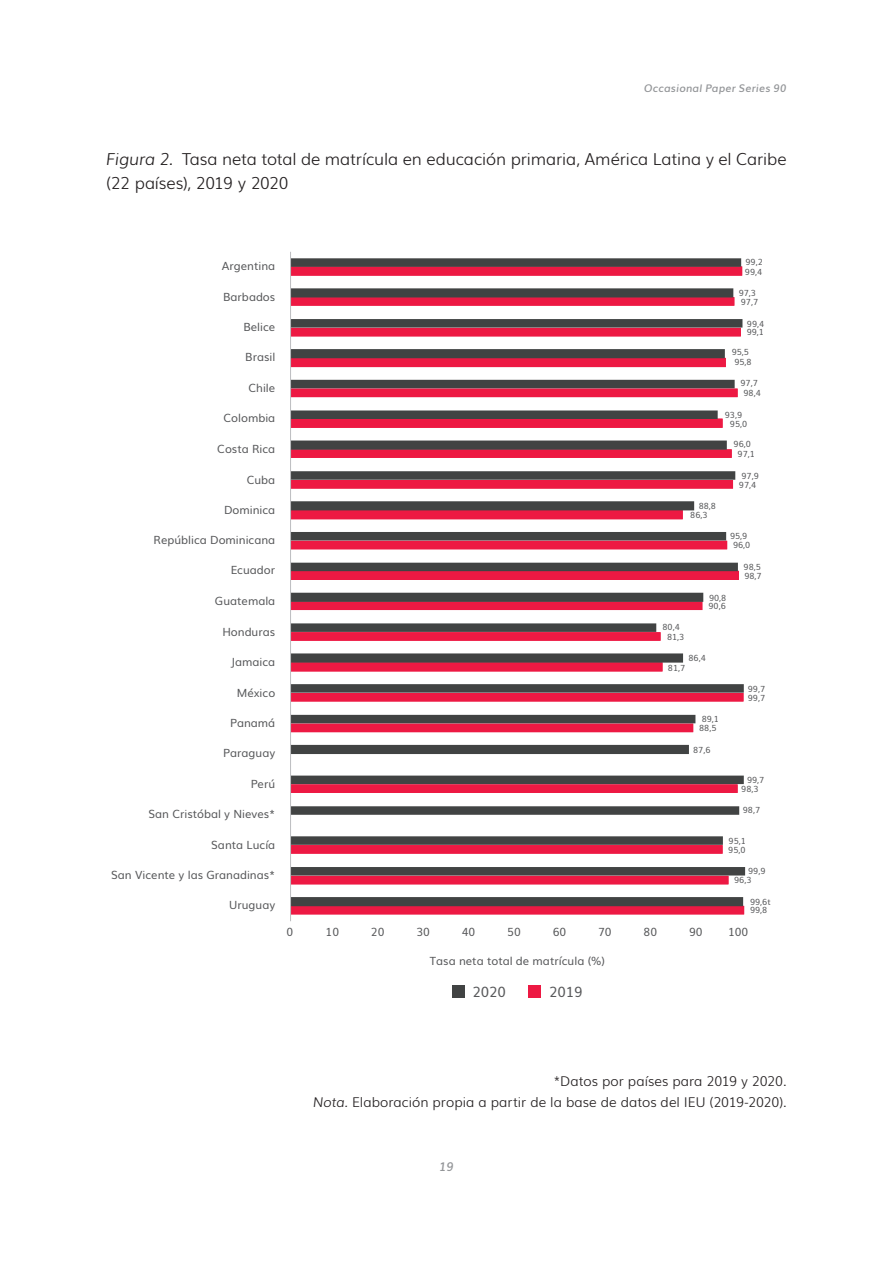
<style>
.page{position:relative;width:893px;height:1263px;background:#fff}
.page>*{position:absolute;margin:0;border:0;box-sizing:border-box;transform-origin:0 0}
.Cuerpo_de_Texto{font:300 16.5px/24px "Muli";letter-spacing:-.01em;color:#231f20}
.t1{font:14.1px "Muli";letter-spacing:-.01em;color:#57585a}
.Cuerpo_de_Texto_para_pie_de_foto{font:300 13.5px "Muli";color:#231f20}
.t2{font:italic 600 12px "Muli";color:#939598}
.t3{font:11.25px "Muli";color:#57585a}
.t4{font:italic 600 10.5px "Muli";letter-spacing:.02em;color:#939598}
.t5{font:8.4px "Muli";color:#57585a}
.s1{font-style:italic}
</style>
<div class="page">
<svg style="left:291px;top:258px;width:454px;height:648px"></svg>
<hr style="left:290px;top:252px;width:1px;height:669px;background:#bcbdc0">
<div style="left:452px;top:986px;width:13px;height:12px;background:#414343"></div>
<div style="left:528px;top:986px;width:12px;height:12px;background:#ed1943"></div>
<p class="t4" style="left:644px;top:79px;width:144px">Occasional Paper Series 90</p>
<p class="Cuerpo_de_Texto" style="left:106px;top:146px;width:682px"><span class="s1">Figura 2.</span> Tasa neta total de matrícula en educación primaria, América Latina y el Caribe (22 países), 2019 y 2020</p>
<p class="t3" style="left:222px;top:257px;width:55px">Argentina</p>
<p class="t5" style="left:745px;top:255px;width:19px">99,2</p>
<p class="t5" style="left:745px;top:265px;width:19px">99,4</p>
<p class="t3" style="left:223px;top:287px;width:54px">Barbados</p>
<p class="t5" style="left:739px;top:286px;width:19px">97,3</p>
<p class="t5" style="left:741px;top:295px;width:19px">97,7</p>
<p class="t3" style="left:243px;top:318px;width:33px">Belice</p>
<p class="t5" style="left:747px;top:317px;width:19px">99,4</p>
<p class="t5" style="left:747px;top:325px;width:19px">99,1</p>
<p class="t3" style="left:245px;top:348px;width:32px">Brasil</p>
<p class="t5" style="left:732px;top:345px;width:19px">95,5</p>
<p class="t5" style="left:734px;top:355px;width:19px">95,8</p>
<p class="t3" style="left:249px;top:379px;width:28px">Chile</p>
<p class="t5" style="left:740px;top:376px;width:19px">97,7</p>
<p class="t5" style="left:743px;top:386px;width:19px">98,4</p>
<p class="t3" style="left:224px;top:409px;width:53px">Colombia</p>
<p class="t5" style="left:725px;top:408px;width:19px">93,9</p>
<p class="t5" style="left:730px;top:417px;width:19px">95,0</p>
<p class="t3" style="left:217px;top:440px;width:59px">Costa Rica</p>
<p class="t5" style="left:734px;top:437px;width:19px">96,0</p>
<p class="t5" style="left:738px;top:447px;width:19px">97,1</p>
<p class="t3" style="left:247px;top:470px;width:30px">Cuba</p>
<p class="t5" style="left:741px;top:469px;width:19px">97,9</p>
<p class="t5" style="left:739px;top:478px;width:19px">97,4</p>
<p class="t3" style="left:224px;top:500px;width:53px">Dominica</p>
<p class="t5" style="left:699px;top:499px;width:19px">88,8</p>
<p class="t5" style="left:690px;top:508px;width:19px">86,3</p>
<p class="t3" style="left:154px;top:531px;width:123px">República Dominicana</p>
<p class="t5" style="left:730px;top:529px;width:19px">95,9</p>
<p class="t5" style="left:733px;top:538px;width:19px">96,0</p>
<p class="t3" style="left:231px;top:561px;width:46px">Ecuador</p>
<p class="t5" style="left:744px;top:560px;width:19px">98,5</p>
<p class="t5" style="left:744px;top:569px;width:19px">98,7</p>
<p class="t3" style="left:215px;top:592px;width:62px">Guatemala</p>
<p class="t5" style="left:709px;top:591px;width:19px">90,8</p>
<p class="t5" style="left:708px;top:599px;width:19px">90,6</p>
<p class="t3" style="left:222px;top:622px;width:54px">Honduras</p>
<p class="t5" style="left:662px;top:620px;width:19px">80,4</p>
<p class="t5" style="left:667px;top:630px;width:19px">81,3</p>
<p class="t3" style="left:231px;top:653px;width:46px">Jamaica</p>
<p class="t5" style="left:688px;top:651px;width:19px">86,4</p>
<p class="t5" style="left:668px;top:661px;width:19px">81,7</p>
<p class="t3" style="left:237px;top:683px;width:40px">México</p>
<p class="t5" style="left:748px;top:682px;width:19px">99,7</p>
<p class="t5" style="left:748px;top:691px;width:19px">99,7</p>
<p class="t3" style="left:230px;top:713px;width:47px">Panamá</p>
<p class="t5" style="left:702px;top:712px;width:19px">89,1</p>
<p class="t5" style="left:699px;top:721px;width:19px">88,5</p>
<p class="t3" style="left:223px;top:744px;width:54px">Paraguay</p>
<p class="t5" style="left:693px;top:743px;width:19px">87,6</p>
<p class="t3" style="left:251px;top:775px;width:26px">Perú</p>
<p class="t5" style="left:747px;top:773px;width:19px">99,7</p>
<p class="t5" style="left:741px;top:782px;width:19px">98,3</p>
<p class="t3" style="left:149px;top:805px;width:128px">San Cristóbal y Nieves*</p>
<p class="t5" style="left:743px;top:803px;width:19px">98,7</p>
<p class="t3" style="left:211px;top:835px;width:66px">Santa Lucía</p>
<p class="t5" style="left:729px;top:834px;width:19px">95,1</p>
<p class="t5" style="left:728px;top:843px;width:19px">95,0</p>
<p class="t3" style="left:111px;top:865px;width:166px">San Vicente y las Granadinas*</p>
<p class="t5" style="left:748px;top:864px;width:19px">99,9</p>
<p class="t5" style="left:734px;top:873px;width:19px">96,3</p>
<p class="t3" style="left:229px;top:896px;width:48px">Uruguay</p>
<p class="t5" style="left:750px;top:895px;width:22px">99,6t</p>
<p class="t5" style="left:750px;top:903px;width:19px">99,8</p>
<p class="t3" style="left:286px;top:923px;width:8px">0</p>
<p class="t3" style="left:326px;top:923px;width:15px">10</p>
<p class="t3" style="left:371px;top:923px;width:15px">20</p>
<p class="t3" style="left:416px;top:923px;width:15px">30</p>
<p class="t3" style="left:462px;top:923px;width:15px">40</p>
<p class="t3" style="left:507px;top:923px;width:15px">50</p>
<p class="t3" style="left:553px;top:923px;width:15px">60</p>
<p class="t3" style="left:598px;top:923px;width:15px">70</p>
<p class="t3" style="left:644px;top:923px;width:15px">80</p>
<p class="t3" style="left:689px;top:923px;width:15px">90</p>
<p class="t3" style="left:728px;top:923px;width:22px">100</p>
<p class="t3" style="left:430px;top:952px;width:176px">Tasa neta total de matrícula (%)</p>
<p class="t1" style="left:472px;top:980px;width:35px">2020</p>
<p class="t1" style="left:549px;top:980px;width:35px">2019</p>
<p class="Cuerpo_de_Texto_para_pie_de_foto" style="left:553px;top:1071px;width:235px">*Datos por países para 2019 y 2020.</p>
<p class="Cuerpo_de_Texto_para_pie_de_foto" style="left:313px;top:1092px;width:475px"><span class="s1">Nota.</span> Elaboración propia a partir de la base de datos del IEU (2019-2020).</p>
<p class="t2" style="left:439px;top:1157px;width:16px">19</p>
</div>
